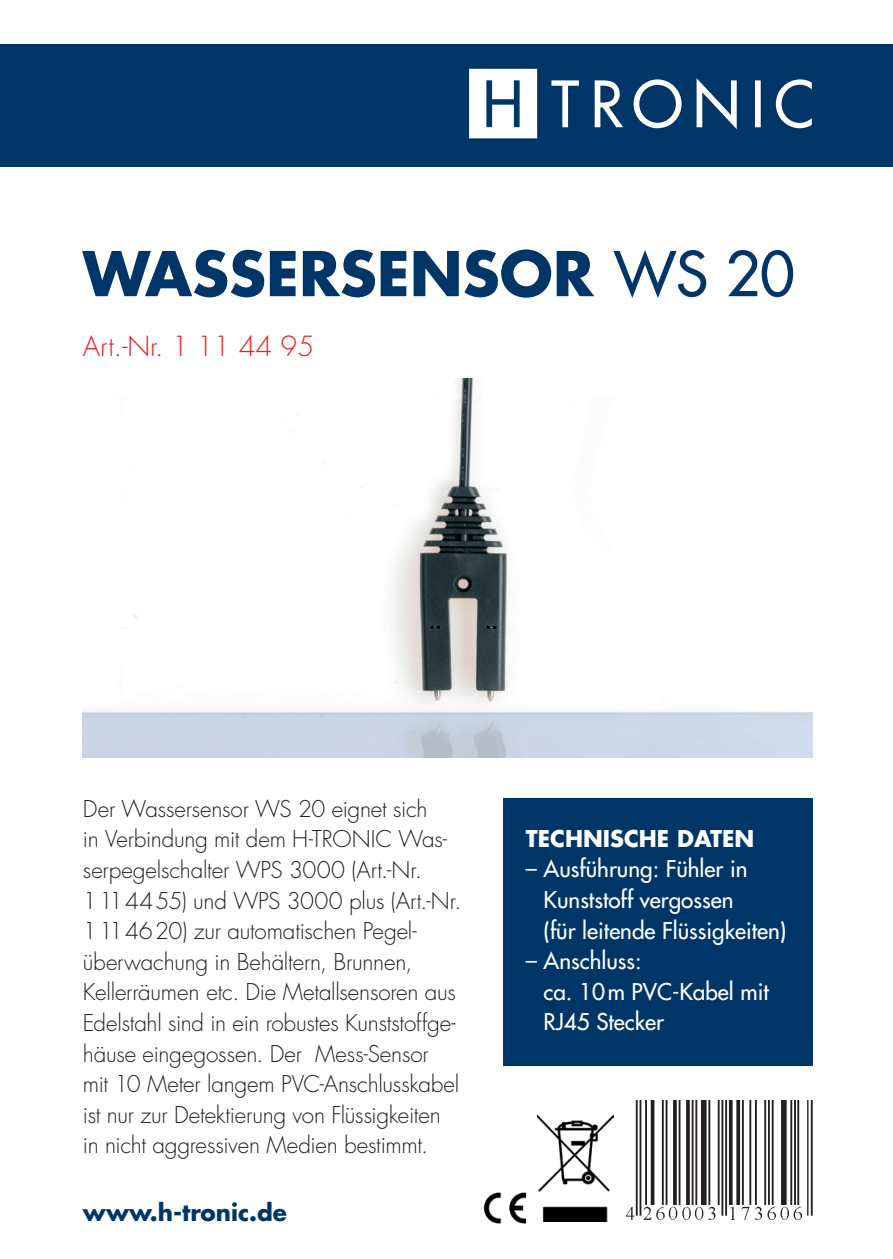
<style>
.page{position:relative;width:893px;height:1259px;background:#fff}
.page>*{position:absolute;margin:0;border:0;box-sizing:border-box;transform-origin:0 0}
.t1{font:700 60px "Futura Std";color:#003667}
.t2{font:300 27px "Futura Std";color:#ee1d23}
.t3{font:700 23.1px "Futura Std";color:#003667}
.t4{font:300 22.5px/30.6px "Futura Std";letter-spacing:-.01em;color:#231f20}
.t5{font:500 22.5px/30.6px "Futura Std";color:#fff}
.t6{font:700 22.5px "Futura Std";color:#fff}
.s1{font-weight:500}
</style>
<div class="page">
<div style="left:0;top:44px;width:893px;height:122px;background:#003667"></div>
<svg style="left:469px;top:69px;width:68px;height:69px;background:#dbe2e9"></svg>
<svg style="left:551px;top:78px;width:261px;height:51px"></svg>
<img style="left:626px;top:1100px;width:187px;height:120px">
<div style="left:503px;top:798px;width:310px;height:268px;background:#003667"></div>
<img style="left:538px;top:1114px;width:75px;height:107px">
<img style="left:483px;top:1192px;width:44px;height:32px">
<img style="left:83px;top:379px;width:730px;height:379px">
<h1 class="t1" style="left:83px;top:234px;width:713px">WASSERSENSOR <span class="s1">WS 20</span></h1>
<p class="t2" style="left:83px;top:330px;width:233px">Art.-Nr. 1 11 44 95</p>
<p class="t4" style="left:83px;top:794px;width:380px">Der Wassersensor WS 20 eignet sich<br>in Verbindung mit dem H-TRONIC Was&shy;serpegelschalter WPS 3000 (Art.-Nr.<br>1114455) und WPS 3000 plus (Art.-Nr.<br>1114620) zur automatischen Pegel&shy;überwachung in Behältern, Brunnen, Kellerräumen etc. Die Metallsensoren aus Edelstahl sind in ein robustes Kunststoffge&shy;häuse eingegossen. Der Mess-Sensor<br>mit 10 Meter langem PVC-Anschlusskabel ist nur zur Detektierung von Flüssigkeiten in nicht aggressiven Medien bestimmt.</p>
<p class="t3" style="left:83px;top:1197px;width:205px">WWW.H-TRONIC.DE</p>
<p class="t6" style="left:526px;top:823px;width:230px">TECHNISCHE DATEN</p>
<p class="t5" style="left:544px;top:854px;width:244px;text-indent:-18px">– Ausführung: Fühler in<br>Kunststoff vergossen<br>(für leitende Flüssigkeiten)</p>
<p class="t5" style="left:544px;top:945px;width:227px;text-indent:-18px">– Anschluss:<br>ca. 10m PVC-Kabel mit<br>RJ45 Stecker</p>
</div>
